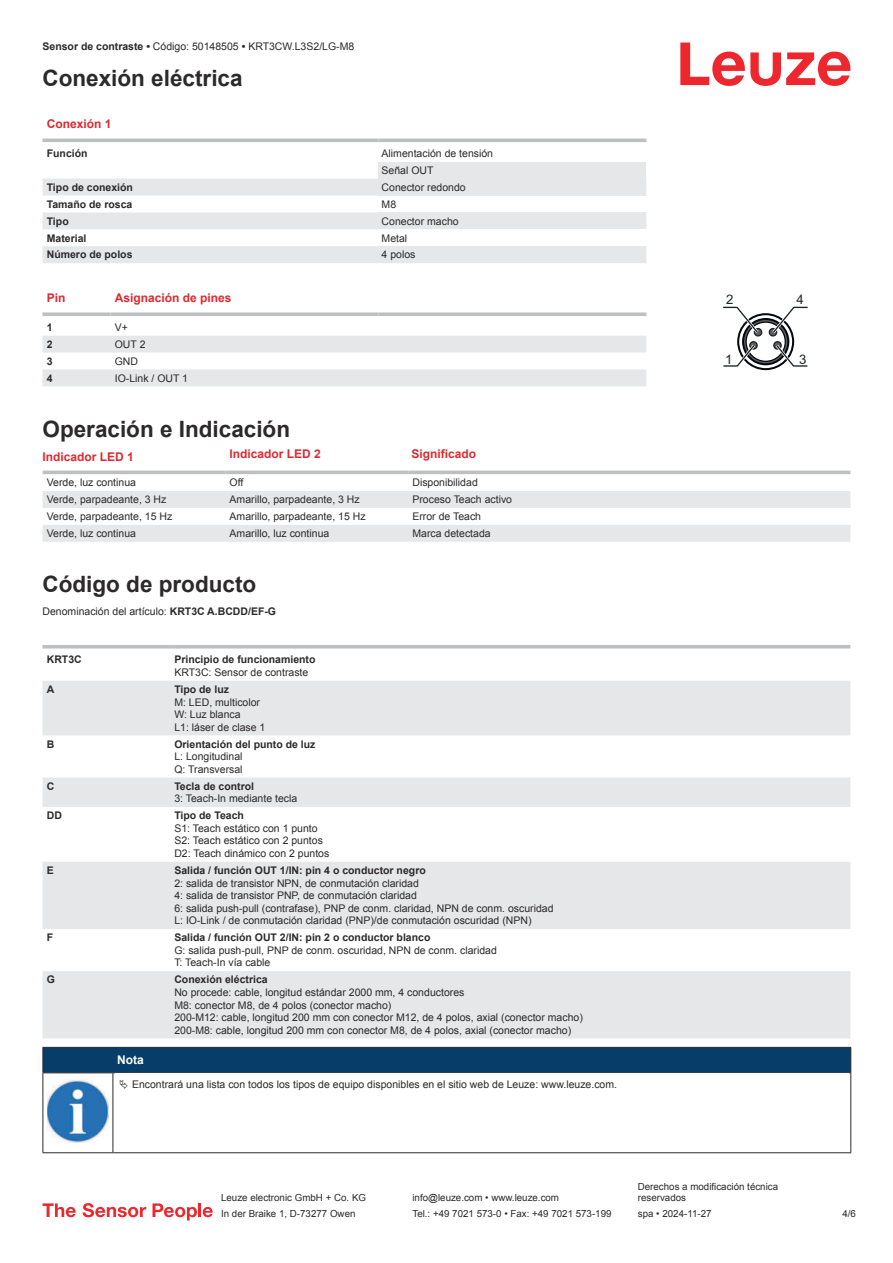
<style>
.page{position:relative;width:893px;height:1263px;background:#fff}
.page>*{position:absolute;margin:0;border:0;box-sizing:border-box;transform-origin:0 0}
.t1{font:700 22.5px "Arial";color:#2b292a}
.t2{font:13.2px "Arial";color:#1e2328}
.t3{font:700 12px "Arial";color:#db2a30}
.t4{font:700 12px "Arial";color:#fff}
.t5{font:10.5px/12.6px "Arial";color:#2b292a}
.t6{font:700 10.5px "Arial";color:#2b292a}
.t7{font:9.75px/11.7px "Arial";color:#2b292a}
.s1{font-weight:700}
</style>
<div class="page">
<svg style="left:680px;top:43px;width:170px;height:43px"></svg>
<svg style="left:43px;top:138px;width:603px;height:1px"></svg>
<svg style="left:43px;top:179px;width:335px;height:84px;fill:#e6e7e9"></svg>
<hr style="left:43px;top:139px;width:335px;height:3px;background:#bdbfc1">
<hr style="left:378px;top:139px;width:268px;height:3px;background:#bdbfc1">
<div style="left:378px;top:162px;width:268px;height:17px;background:#e6e7e9"></div>
<div style="left:378px;top:179px;width:268px;height:17px;background:#e6e7e9"></div>
<div style="left:378px;top:212px;width:268px;height:17px;background:#e6e7e9"></div>
<div style="left:378px;top:246px;width:268px;height:17px;background:#e6e7e9"></div>
<svg style="left:43px;top:336px;width:603px;height:50px"></svg>
<svg style="left:43px;top:312px;width:68px;height:4px"></svg>
<svg style="left:111px;top:312px;width:267px;height:4px"></svg>
<svg style="left:378px;top:312px;width:268px;height:4px"></svg>
<svg style="left:43px;top:470px;width:807px;height:5px;fill:#eceded"></svg>
<svg style="left:43px;top:491px;width:807px;height:51px"></svg>
<hr style="left:43px;top:471px;width:182px;height:3px;background:#bdbfc1">
<hr style="left:225px;top:471px;width:183px;height:3px;background:#bdbfc1">
<hr style="left:408px;top:471px;width:442px;height:3px;background:#bdbfc1">
<svg style="left:43px;top:681px;width:807px;height:357px;fill:#e6e7e9"></svg>
<hr style="left:43px;top:645px;width:127px;height:3px;background:#bdbfc1">
<hr style="left:170px;top:645px;width:680px;height:3px;background:#bdbfc1">
<svg style="left:723px;top:306px;width:85px;height:64px"></svg>
<svg style="left:43px;top:1203px;width:33px;height:14px"></svg>
<svg style="left:83px;top:1203px;width:63px;height:14px"></svg>
<svg style="left:153px;top:1203px;width:44px;height:17px"></svg>
<hr style="left:198px;top:1203px;width:3px;height:14px;background:#ed272d">
<svg style="left:203px;top:1207px;width:10px;height:10px"></svg>
<div style="left:43px;top:1047px;width:808px;height:26px;background:#063d69"></div>
<hr style="left:113px;top:1072px;width:738px;height:1px;background:#2b292a">
<hr style="left:43px;top:1073px;width:1px;height:75px;background:#2b292a">
<hr style="left:113px;top:1073px;width:1px;height:75px;background:#2b292a">
<hr style="left:850px;top:1073px;width:1px;height:75px;background:#2b292a">
<hr style="left:43px;top:1152px;width:70px;height:1px;background:#2b292a">
<hr style="left:113px;top:1152px;width:738px;height:1px;background:#2b292a">
<img style="left:47px;top:1079px;width:61px;height:63px">
<p class="t5" style="left:43px;top:41px;width:313px"><span class="s1">Sensor de contraste •</span> Código: 50148505 <span class="s1">•</span> KRT3CW.L3S2/LG-M8</p>
<h1 class="t1" style="left:43px;top:70px;width:202px">Conexión eléctrica</h1>
<p class="t3" style="left:47px;top:119px;width:66px">Conexión 1</p>
<p class="t6" style="left:47px;top:149px;width:42px">Función</p>
<p class="t5" style="left:382px;top:146px;width:113px;line-height:17px">Alimentación de tensión<br>Señal OUT</p>
<p class="t6" style="left:47px;top:183px;width:88px">Tipo de conexión</p>
<p class="t5" style="left:382px;top:182px;width:86px">Conector redondo</p>
<p class="t6" style="left:47px;top:200px;width:87px">Tamaño de rosca</p>
<p class="t5" style="left:382px;top:199px;width:16px">M8</p>
<p class="t6" style="left:47px;top:217px;width:23px">Tipo</p>
<p class="t5" style="left:382px;top:216px;width:79px">Conector macho</p>
<p class="t6" style="left:47px;top:234px;width:41px">Material</p>
<p class="t5" style="left:382px;top:233px;width:27px">Metal</p>
<p class="t6" style="left:47px;top:251px;width:87px">Número de polos</p>
<p class="t5" style="left:382px;top:249px;width:35px">4 polos</p>
<p class="t3" style="left:47px;top:293px;width:20px">Pin</p>
<p class="t3" style="left:115px;top:293px;width:118px">Asignación de pines</p>
<p class="t6" style="left:47px;top:323px;width:7px">1</p>
<p class="t5" style="left:115px;top:322px;width:15px">V+</p>
<p class="t6" style="left:47px;top:340px;width:7px">2</p>
<p class="t5" style="left:115px;top:339px;width:32px">OUT 2</p>
<p class="t6" style="left:47px;top:357px;width:7px">3</p>
<p class="t5" style="left:115px;top:356px;width:25px">GND</p>
<p class="t6" style="left:47px;top:374px;width:7px">4</p>
<p class="t5" style="left:115px;top:373px;width:75px">IO-Link / OUT 1</p>
<h1 class="t1" style="left:43px;top:420px;width:249px">Operación e Indicación</h1>
<p class="t3" style="left:43px;top:452px;width:93px">Indicador LED 1</p>
<p class="t3" style="left:230px;top:450px;width:93px">Indicador LED 2</p>
<p class="t3" style="left:411px;top:450px;width:66px">Significado</p>
<p class="t5" style="left:47px;top:477px;width:91px">Verde, luz continua</p>
<p class="t5" style="left:230px;top:477px;width:15px">Off</p>
<p class="t5" style="left:412px;top:477px;width:67px">Disponibilidad</p>
<p class="t5" style="left:47px;top:494px;width:121px">Verde, parpadeante, 3 Hz</p>
<p class="t5" style="left:230px;top:494px;width:132px">Amarillo, parpadeante, 3 Hz</p>
<p class="t5" style="left:412px;top:494px;width:101px">Proceso Teach activo</p>
<p class="t5" style="left:47px;top:511px;width:127px">Verde, parpadeante, 15 Hz</p>
<p class="t5" style="left:230px;top:511px;width:137px">Amarillo, parpadeante, 15 Hz</p>
<p class="t5" style="left:412px;top:511px;width:70px">Error de Teach</p>
<p class="t5" style="left:47px;top:528px;width:91px">Verde, luz continua</p>
<p class="t5" style="left:230px;top:528px;width:101px">Amarillo, luz continua</p>
<p class="t5" style="left:412px;top:528px;width:80px">Marca detectada</p>
<h1 class="t1" style="left:43px;top:575px;width:215px">Código de producto</h1>
<p class="t5" style="left:43px;top:606px;width:235px">Denominación del artículo: <span class="s1">KRT3C A.BCDD/EF-G</span></p>
<p class="t6" style="left:47px;top:656px;width:36px">KRT3C</p>
<p class="t6" style="left:174px;top:656px;width:143px">Principio de funcionamiento</p>
<p class="t5" style="left:174px;top:667px;width:136px">KRT3C: Sensor de contraste</p>
<p class="t6" style="left:47px;top:685px;width:9px">A</p>
<p class="t6" style="left:174px;top:685px;width:56px">Tipo de luz</p>
<p class="t5" style="left:174px;top:696px;width:93px">M: LED, multicolor<br>W: Luz blanca<br>L1: láser de clase 1</p>
<p class="t6" style="left:47px;top:740px;width:9px">B</p>
<p class="t6" style="left:174px;top:740px;width:143px">Orientación del punto de luz</p>
<p class="t5" style="left:174px;top:751px;width:70px">L: Longitudinal<br>Q: Transversal</p>
<p class="t6" style="left:47px;top:782px;width:9px">C</p>
<p class="t6" style="left:174px;top:782px;width:81px">Tecla de control</p>
<p class="t5" style="left:174px;top:793px;width:124px">3: Teach-In mediante tecla</p>
<p class="t6" style="left:47px;top:811px;width:17px">DD</p>
<p class="t6" style="left:174px;top:811px;width:71px">Tipo de Teach</p>
<p class="t5" style="left:174px;top:823px;width:157px">S1: Teach estático con 1 punto<br>S2: Teach estático con 2 puntos<br>D2: Teach dinámico con 2 puntos</p>
<p class="t6" style="left:47px;top:866px;width:9px">E</p>
<p class="t6" style="left:174px;top:866px;width:253px">Salida / función OUT 1/IN: pin 4 o conductor negro</p>
<p class="t5" style="left:174px;top:877px;width:381px">2: salida de transistor NPN, de conmutación claridad<br>4: salida de transistor PNP, de conmutación claridad<br>6: salida push-pull (contrafase), PNP de conm. claridad, NPN de conm. oscuridad L: IO-Link / de conmutación claridad (PNP)/de conmutación oscuridad (NPN)</p>
<p class="t6" style="left:47px;top:933px;width:8px">F</p>
<p class="t6" style="left:174px;top:933px;width:258px">Salida / función OUT 2/IN: pin 2 o conductor blanco</p>
<p class="t5" style="left:174px;top:945px;width:324px">G: salida push-pull, PNP de conm. oscuridad, NPN de conm. claridad<br>T: Teach-In vía cable</p>
<p class="t6" style="left:47px;top:976px;width:10px">G</p>
<p class="t6" style="left:174px;top:976px;width:95px">Conexión eléctrica</p>
<p class="t5" style="left:174px;top:987px;width:410px">No procede: cable, longitud estándar 2000 mm, 4 conductores<br>M8: conector M8, de 4 polos (conector macho)<br>200-M12: cable, longitud 200 mm con conector M12, de 4 polos, axial (conector macho)<br>200-M8: cable, longitud 200 mm con conector M8, de 4 polos, axial (conector macho)</p>
<p class="t4" style="left:117px;top:1055px;width:28px">Nota</p>
<p class="t5" style="left:132px;top:1078px;width:487px">Encontrará una lista con todos los tipos de equipo disponibles en el sitio web de Leuze: www.leuze.com.</p>
<p class="t2" style="left:726px;top:292px;width:9px">2</p>
<p class="t2" style="left:796px;top:292px;width:9px">4</p>
<p class="t2" style="left:725px;top:351px;width:9px">1</p>
<p class="t2" style="left:799px;top:351px;width:9px">3</p>
<p class="t7" style="left:221px;top:1193px;width:146px">Leuze electronic GmbH + Co. KG</p>
<p class="t7" style="left:412px;top:1193px;width:148px">info@leuze.com • www.leuze.com</p>
<p class="t7" style="left:638px;top:1181px;width:142px">Derechos a modificación técnica reservados</p>
<p class="t7" style="left:221px;top:1209px;width:136px">In der Braike 1, D-73277 Owen</p>
<p class="t7" style="left:412px;top:1209px;width:201px">Tel.: +49 7021 573-0 • Fax: +49 7021 573-199</p>
<p class="t7" style="left:638px;top:1209px;width:75px">spa • 2024-11-27</p>
<p class="t7" style="left:842px;top:1209px;width:15px">4 /6</p>
</div>
